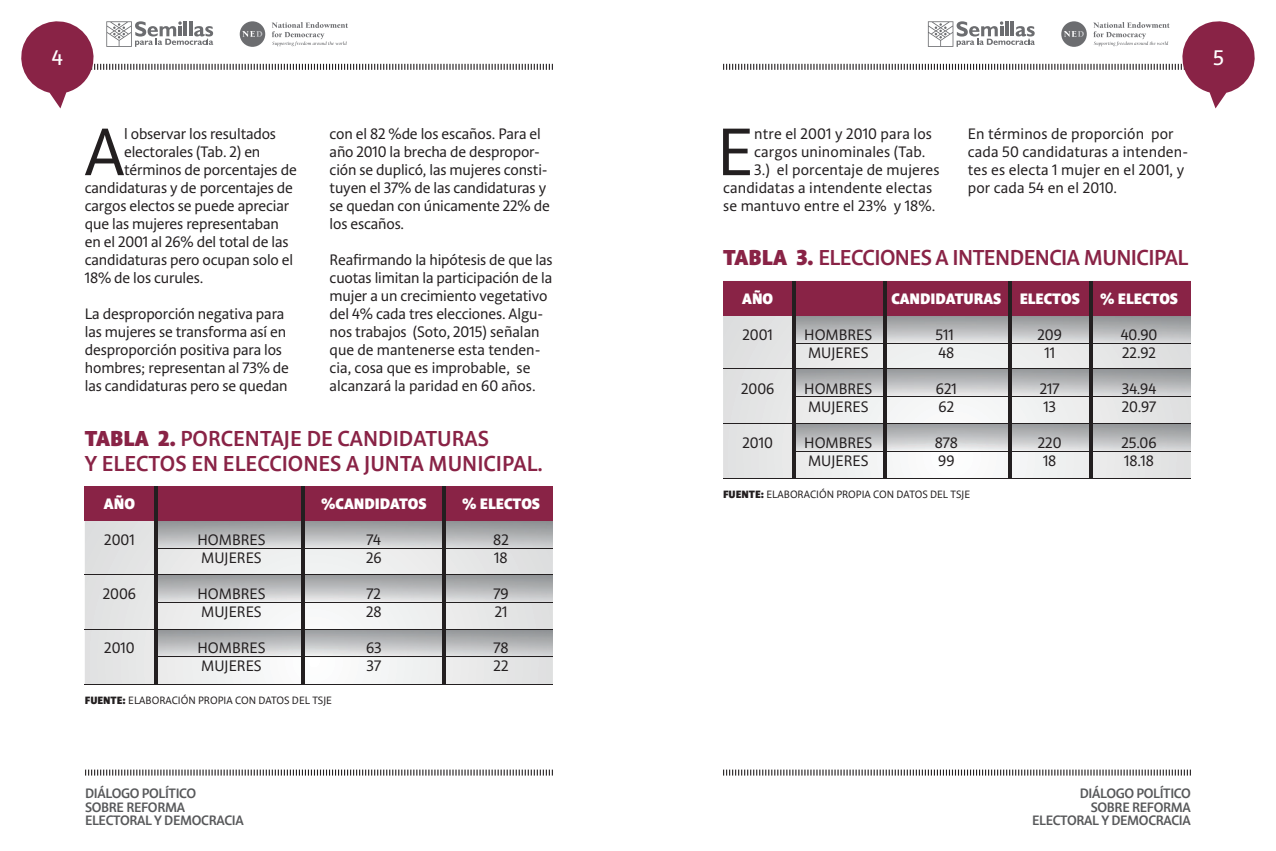
<style>
.page{position:relative;width:1276px;height:851px;background:#fff}
.page>*{position:absolute;margin:0;border:0;box-sizing:border-box;transform-origin:0 0}
.t1{font:66.45px "Acorde";color:#231f20}
.t2{font:600 21.45px/25.7px "Acorde";color:#892346}
.t3{font:600 21.45px "Acorde";letter-spacing:-.025em;color:#892346}
.t4{font:500 21px "Acorde";color:#fff}
.t5{font:15px/18px "Acorde";letter-spacing:-.01em;color:#231f20}
.t6{font:15px/18px "Acorde";letter-spacing:.01em;color:#231f20}
.t7{font:900 15px "Acorde";color:#fff}
.t8{font:600 13.5px/13.5px "Acorde";letter-spacing:-.025em;color:#57585a}
.t9{font:10.5px "Acorde";color:#231f20}
.s1{font-weight:900}
</style>
<div class="page">
<svg style="left:85px;top:769px;width:468px;height:6px"></svg>
<svg style="left:723px;top:769px;width:468px;height:6px"></svg>
<svg style="left:21px;top:21px;width:532px;height:87px"></svg>
<svg style="left:723px;top:21px;width:531px;height:87px"></svg>
<svg style="left:85px;top:521px;width:468px;height:162px"></svg>
<img style="left:157px;top:521px;width:396px;height:27px">
<img style="left:157px;top:575px;width:396px;height:27px">
<img style="left:157px;top:630px;width:396px;height:26px">
<div style="left:85px;top:486px;width:468px;height:35px;background:#892346"></div>
<hr style="left:154px;top:486px;width:3px;height:198px;background:#231f20">
<hr style="left:301px;top:486px;width:3px;height:198px;background:#231f20">
<hr style="left:443px;top:486px;width:3px;height:198px;background:#231f20">
<hr style="left:85px;top:574px;width:468px;height:1px;background:#231f20">
<hr style="left:156px;top:548px;width:397px;height:1px;background:#231f20">
<hr style="left:156px;top:602px;width:397px;height:1px;background:#231f20">
<hr style="left:156px;top:656px;width:397px;height:1px;background:#231f20">
<hr style="left:85px;top:629px;width:468px;height:1px;background:#231f20">
<hr style="left:85px;top:683px;width:468px;height:1px;background:#231f20">
<svg style="left:723px;top:315px;width:468px;height:163px"></svg>
<img style="left:795px;top:315px;width:396px;height:28px">
<img style="left:795px;top:369px;width:396px;height:27px">
<img style="left:795px;top:424px;width:396px;height:26px">
<div style="left:723px;top:281px;width:468px;height:34px;background:#892346"></div>
<hr style="left:792px;top:281px;width:3px;height:197px;background:#231f20">
<hr style="left:884px;top:281px;width:3px;height:197px;background:#231f20">
<hr style="left:1008px;top:281px;width:3px;height:197px;background:#231f20">
<hr style="left:1089px;top:281px;width:3px;height:197px;background:#231f20">
<hr style="left:723px;top:368px;width:468px;height:1px;background:#231f20">
<hr style="left:794px;top:343px;width:397px;height:1px;background:#231f20">
<hr style="left:794px;top:396px;width:397px;height:1px;background:#231f20">
<hr style="left:794px;top:450px;width:397px;height:1px;background:#231f20">
<hr style="left:723px;top:423px;width:468px;height:1px;background:#231f20">
<hr style="left:723px;top:478px;width:468px;height:1px;background:#231f20">
<h3 class="t4" style="left:52px;top:45px;width:13px">4</h3>
<h3 class="t4" style="left:1213px;top:45px;width:12px">5</h3>
<p class="t1" style="left:85px;top:113px;width:42px">A</p>
<p class="t5" style="left:124px;top:126px;width:153px">l observar los resultados</p>
<p class="t5" style="left:124px;top:144px;width:138px">electorales (Tab. 2) en</p>
<p class="t5" style="left:124px;top:162px;width:174px">términos de porcentajes de</p>
<p class="t5" style="left:85px;top:180px;width:209px">candidaturas y de porcentajes de</p>
<p class="t5" style="left:85px;top:198px;width:206px">cargos electos se puede apreciar</p>
<p class="t5" style="left:85px;top:216px;width:195px">que las mujeres representaban</p>
<p class="t5" style="left:85px;top:234px;width:205px">en el 2001 al 26% del total de las</p>
<p class="t5" style="left:85px;top:252px;width:210px">candidaturas pero ocupan solo el</p>
<p class="t5" style="left:85px;top:270px;width:120px">18% de los curules.</p>
<p class="t5" style="left:85px;top:306px;width:206px">La desproporción negativa para las mujeres se transforma así en desproporción positiva para los hombres; representan al 73% de las candidaturas pero se quedan</p>
<p class="t5" style="left:330px;top:126px;width:222px">con el 82 %de los escaños. Para el año 2010 la brecha de despropor&shy;ción se duplicó, las mujeres consti&shy;tuyen el 37% de las candidaturas y se quedan con únicamente 22% de los escaños.</p>
<p class="t5" style="left:330px;top:252px;width:224px">Reafirmando la hipótesis de que las cuotas limitan la participación de la mujer a un crecimiento vegetativo del 4% cada tres elecciones. Algu&shy;nos trabajos (Soto, 2015) señalan que de mantenerse esta tenden&shy;cia, cosa que es improbable, se alcanzará la paridad en 60 años.</p>
<p class="t2" style="left:85px;top:426px;width:460px"><span class="s1">TABLA 2.</span> PORCENTAJE DE CANDIDATURAS<br>Y ELECTOS EN ELECCIONES A JUNTA MUNICIPAL.</p>
<p class="t7" style="left:104px;top:494px;width:32px">AÑO</p>
<p class="t5" style="left:104px;top:532px;width:32px">2001</p>
<p class="t7" style="left:321px;top:494px;width:107px">%CANDIDATOS</p>
<p class="t5" style="left:366px;top:532px;width:17px">74<br>26</p>
<p class="t5" style="left:366px;top:586px;width:17px">72<br>28</p>
<p class="t5" style="left:366px;top:640px;width:17px">63<br>37</p>
<p class="t5" style="left:197px;top:532px;width:70px">HOMBRES<br>MUJERES</p>
<p class="t5" style="left:197px;top:586px;width:70px">HOMBRES<br>MUJERES</p>
<p class="t5" style="left:197px;top:640px;width:70px">HOMBRES<br>MUJERES</p>
<p class="t9" style="left:85px;top:694px;width:249px"><span class="s1">FUENTE:</span> ELABORACIÓN PROPIA CON DATOS DEL TSJE</p>
<p class="t5" style="left:103px;top:586px;width:35px">2006</p>
<p class="t5" style="left:104px;top:640px;width:32px">2010</p>
<p class="t7" style="left:462px;top:494px;width:79px">% ELECTOS</p>
<p class="t5" style="left:493px;top:532px;width:17px">82<br>18</p>
<p class="t5" style="left:493px;top:586px;width:17px">79<br>21</p>
<p class="t5" style="left:493px;top:640px;width:17px">78<br>22</p>
<p class="t1" style="left:717px;top:113px;width:38px">E</p>
<p class="t6" style="left:754px;top:126px;width:179px">ntre el 2001 y 2010 para los</p>
<p class="t6" style="left:754px;top:144px;width:173px">cargos uninominales (Tab.</p>
<p class="t6" style="left:754px;top:162px;width:187px">3.) el porcentaje de mujeres</p>
<p class="t6" style="left:723px;top:180px;width:210px">candidatas a intendente electas</p>
<p class="t6" style="left:723px;top:198px;width:214px">se mantuvo entre el 23% y 18%.</p>
<p class="t6" style="left:968px;top:126px;width:222px">En términos de proporción por cada 50 candidaturas a intenden&shy;tes es electa 1 mujer en el 2001, y por cada 54 en el 2010.</p>
<p class="t3" style="left:723px;top:245px;width:467px"><span class="s1">TABLA 3.</span> ELECCIONES A INTENDENCIA MUNICIPAL</p>
<p class="t7" style="left:742px;top:289px;width:32px">AÑO</p>
<p class="t5" style="left:742px;top:326px;width:32px">2001</p>
<p class="t7" style="left:891px;top:289px;width:112px">CANDIDATURAS</p>
<p class="t5" style="left:935px;top:326px;width:20px">511<br>48</p>
<p class="t5" style="left:936px;top:380px;width:22px">621<br>62</p>
<p class="t5" style="left:934px;top:434px;width:25px">878<br>99</p>
<p class="t5" style="left:804px;top:326px;width:70px">HOMBRES<br>MUJERES</p>
<p class="t5" style="left:804px;top:380px;width:70px">HOMBRES<br>MUJERES</p>
<p class="t5" style="left:804px;top:434px;width:70px">HOMBRES<br>MUJERES</p>
<p class="t9" style="left:723px;top:488px;width:249px"><span class="s1">FUENTE:</span> ELABORACIÓN PROPIA CON DATOS DEL TSJE</p>
<p class="t5" style="left:741px;top:380px;width:35px">2006</p>
<p class="t5" style="left:742px;top:434px;width:32px">2010</p>
<p class="t7" style="left:1019px;top:289px;width:62px">ELECTOS</p>
<p class="t5" style="left:1037px;top:326px;width:26px;text-align:center">209<br>11</p>
<p class="t5" style="left:1040px;top:380px;width:21px">217<br>13</p>
<p class="t5" style="left:1038px;top:434px;width:25px;text-align:center">220<br>18</p>
<p class="t7" style="left:1100px;top:289px;width:79px">% ELECTOS</p>
<p class="t5" style="left:1120px;top:326px;width:38px">40.90<br>22.92</p>
<p class="t5" style="left:1121px;top:380px;width:36px">34.94<br>20.97</p>
<p class="t5" style="left:1121px;top:434px;width:37px">25.06<br>18.18</p>
<p class="t8" style="left:85px;top:787px;width:160px">DIÁLOGO POLÍTICO<br>SOBRE REFORMA<br>ELECTORAL Y DEMOCRACIA</p>
<p class="t8" style="left:1032px;top:787px;width:160px;text-align:right">DIÁLOGO POLÍTICO<br>SOBRE REFORMA<br>ELECTORAL Y DEMOCRACIA</p>
</div>
